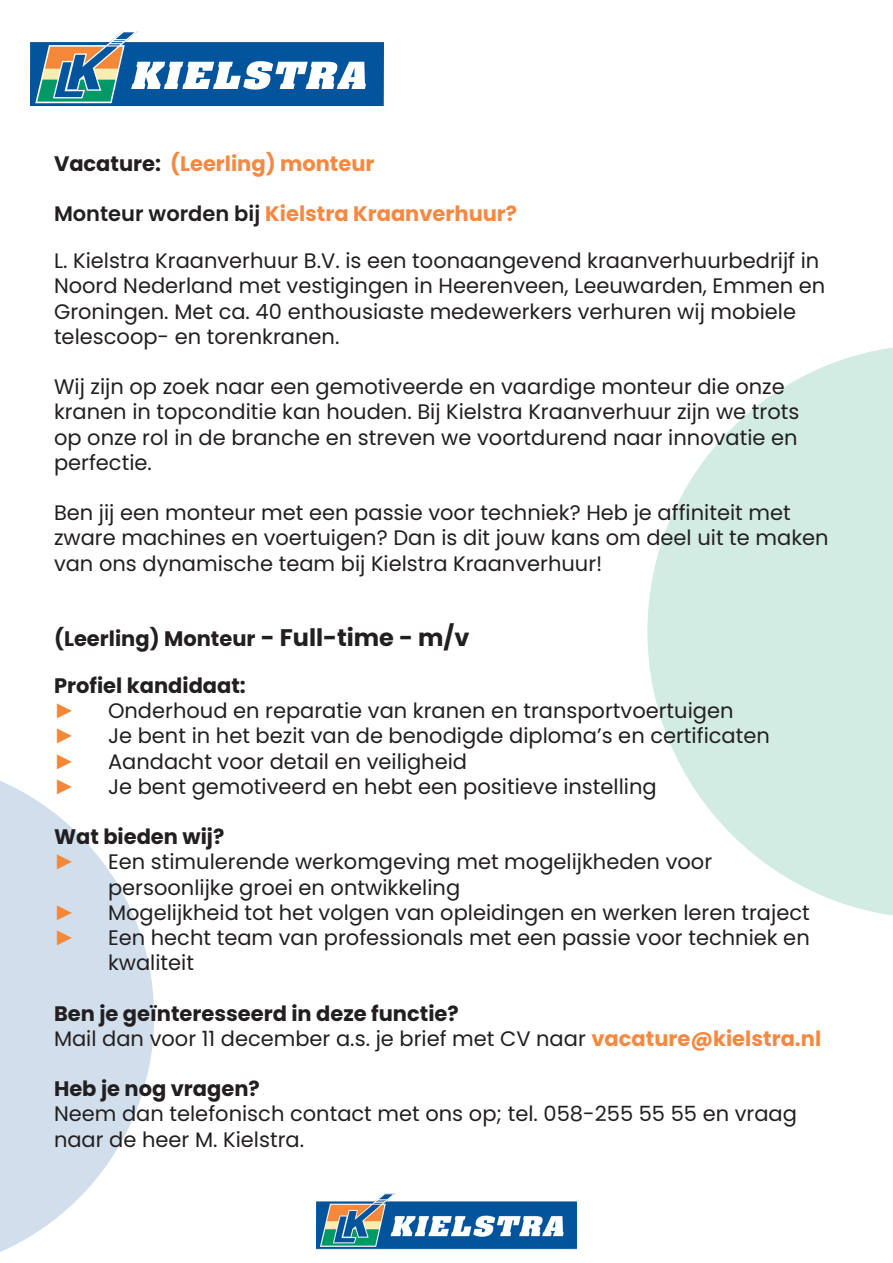
<style>
.page{position:relative;width:893px;height:1263px;background:#fff}
.page>*{position:absolute;margin:0;border:0;box-sizing:border-box;transform-origin:0 0}
.t1{font:21px/25.2px "Poppins";color:#231f20}
.t2{font:700 21px "Poppins";color:#231f20}
.t3{font:700 21px "Poppins";color:#f68942}
.t4{font:21px "Arial";color:#f58838}
.s1{color:#231f20}
.s2{font-weight:600;color:#231f20}
.s3{font-size:24px}
.s4{font-weight:700;color:#f68942}
</style>
<div class="page">
<svg style="left:0;top:781px;width:154px;height:471px;fill:#d1dfec"></svg>
<svg style="left:647px;top:347px;width:246px;height:569px;fill:#d2ece3"></svg>
<img style="left:31px;top:31px;width:352px;height:76px">
<img style="left:316px;top:1193px;width:261px;height:57px">
<p class="t3" style="left:54px;top:151px;width:322px"><span class="s1">Vacature:</span> (Leerling) monteur</p>
<p class="t3" style="left:54px;top:202px;width:465px"><span class="s2">Monteur worden bij</span> Kielstra Kraanverhuur?</p>
<p class="t1" style="left:54px;top:248px;width:773px">L. Kielstra Kraanverhuur B.V. is een toonaangevend kraanverhuurbedrijf in Noord Nederland met vestigingen in Heerenveen, Leeuwarden, Emmen en Groningen. Met ca. 40 enthousiaste medewerkers verhuren wij mobiele telescoop- en torenkranen.</p>
<p class="t1" style="left:54px;top:374px;width:747px">Wij zijn op zoek naar een gemotiveerde en vaardige monteur die onze kranen in topconditie kan houden. Bij Kielstra Kraanverhuur zijn we trots op onze rol in de branche en streven we voortdurend naar innovatie en perfectie.</p>
<p class="t1" style="left:54px;top:500px;width:776px">Ben jij een monteur met een passie voor techniek? Heb je affiniteit met zware machines en voertuigen? Dan is dit jouw kans om deel uit te maken van ons dynamische team bij Kielstra Kraanverhuur!</p>
<p class="t2" style="left:54px;top:627px;width:417px">(Leerling) Monteur <span class="s3">- Full-time - m/v</span></p>
<p class="t2" style="left:54px;top:673px;width:193px">Profiel kandidaat:</p>
<p class="t4" style="left:54px;top:697px;width:22px">►</p>
<p class="t1" style="left:108px;top:698px;width:627px">Onderhoud en reparatie van kranen en transportvoertuigen</p>
<p class="t4" style="left:54px;top:722px;width:22px">►</p>
<p class="t1" style="left:108px;top:723px;width:663px">Je bent in het bezit van de benodigde diploma’s en certificaten</p>
<p class="t4" style="left:54px;top:747px;width:22px">►</p>
<p class="t1" style="left:108px;top:749px;width:361px">Aandacht voor detail en veiligheid</p>
<p class="t4" style="left:54px;top:773px;width:22px">►</p>
<p class="t1" style="left:108px;top:774px;width:550px">Je bent gemotiveerd en hebt een positieve instelling</p>
<p class="t2" style="left:54px;top:825px;width:172px">Wat bieden wij?</p>
<p class="t4" style="left:54px;top:848px;width:22px">►</p>
<p class="t1" style="left:108px;top:849px;width:606px">Een stimulerende werkomgeving met mogelijkheden voor persoonlijke groei en ontwikkeling</p>
<p class="t4" style="left:54px;top:899px;width:22px">►</p>
<p class="t1" style="left:108px;top:900px;width:703px">Mogelijkheid tot het volgen van opleidingen en werken leren traject</p>
<p class="t4" style="left:54px;top:924px;width:22px">►</p>
<p class="t1" style="left:108px;top:925px;width:703px">Een hecht team van professionals met een passie voor techniek en kwaliteit</p>
<p class="t2" style="left:54px;top:1001px;width:406px">Ben je geïnteresseerd in deze functie?</p>
<p class="t1" style="left:54px;top:1026px;width:769px">Mail dan voor 11 december a.s. je brief met CV naar <span class="s4">vacature@kielstra.nl</span></p>
<p class="t2" style="left:54px;top:1077px;width:207px">Heb je nog vragen?</p>
<p class="t1" style="left:54px;top:1101px;width:744px">Neem dan telefonisch contact met ons op; tel. 058-255 55 55 en vraag naar de heer M. Kielstra.</p>
</div>
